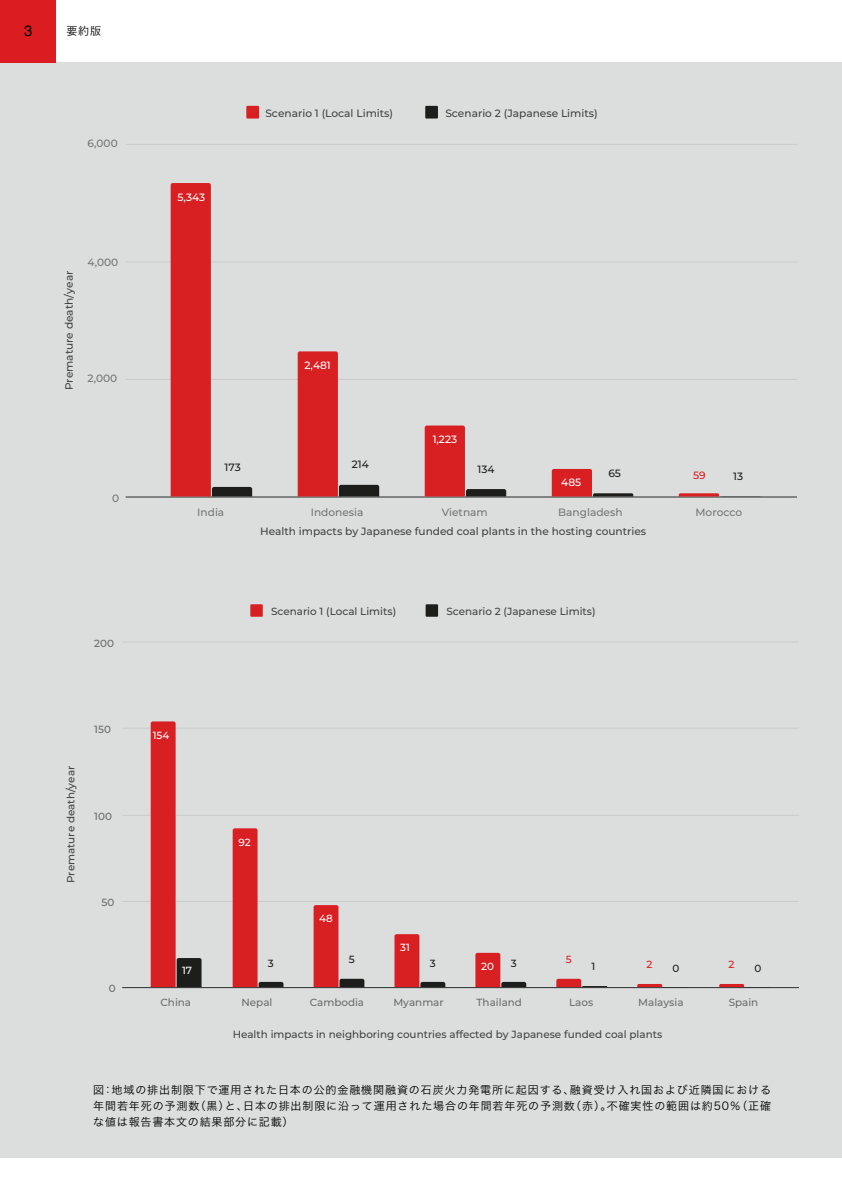
<style>
.page{position:relative;width:842px;height:1191px;background:#fff}
.page>*{position:absolute;margin:0;border:0;box-sizing:border-box;transform-origin:0 0}
.t1{font:15px "Helvetica";color:#000}
.t2{font:11px/16px "Hira Kaku Pro N W3";letter-spacing:.08em;color:#000;text-align:justify}
.t3{font:11px "Toppan Bunkyu Gothic Pr 6 N";color:#000}
.t4{font:500 10.6px "Montserrat";color:#424242}
.t5{font:500 10.6px "Montserrat";color:#757575}
.t6{font:500 10.6px "Montserrat";color:#fff}
.t7{font:500 10.6px "Montserrat";color:#1d1d1b}
.t8{font:500 10.6px "Montserrat";color:#d81f22}
.t9{font:500 10.4px "Montserrat";color:#424242}
.t10{font:500 10.4px "Montserrat";color:#6b6b6b}
.t11{font:500 10.4px "Montserrat";color:#fff}
.t12{font:500 10.4px "Montserrat";color:#1d1d1b}
.t13{font:500 10.4px "Montserrat";color:#d81f22}
</style>
<div class="page">
<div style="left:0;top:62px;width:842px;height:1095px;background:#dcdddd"></div>
<hr style="left:126px;top:496px;width:670px;height:1px;background:#333">
<hr style="left:126px;top:379px;width:670px;height:1px;background:#cbcbcb">
<hr style="left:126px;top:261px;width:670px;height:1px;background:#cbcbcb">
<hr style="left:126px;top:144px;width:670px;height:1px;background:#cbcbcb">
<svg style="left:679px;top:493px;width:40px;height:3px"></svg>
<svg style="left:171px;top:183px;width:81px;height:313px"></svg>
<svg style="left:298px;top:351px;width:81px;height:145px"></svg>
<svg style="left:425px;top:425px;width:81px;height:71px"></svg>
<svg style="left:552px;top:469px;width:81px;height:27px"></svg>
<div style="left:246px;top:106px;width:13px;height:13px;background:#d81f22"></div>
<div style="left:425px;top:106px;width:13px;height:13px;background:#1d1d1b"></div>
<hr style="left:122px;top:987px;width:676px;height:1px;background:#333">
<hr style="left:122px;top:901px;width:676px;height:1px;background:#cbcbcb">
<hr style="left:122px;top:815px;width:676px;height:1px;background:#cbcbcb">
<hr style="left:122px;top:727px;width:676px;height:1px;background:#cbcbcb">
<hr style="left:122px;top:641px;width:676px;height:1px;background:#cbcbcb">
<svg style="left:637px;top:984px;width:25px;height:3px"></svg>
<svg style="left:719px;top:984px;width:25px;height:3px"></svg>
<svg style="left:151px;top:721px;width:51px;height:266px"></svg>
<svg style="left:233px;top:828px;width:50px;height:159px"></svg>
<svg style="left:314px;top:905px;width:50px;height:82px"></svg>
<svg style="left:394px;top:934px;width:51px;height:53px"></svg>
<svg style="left:475px;top:952px;width:51px;height:35px"></svg>
<svg style="left:556px;top:978px;width:51px;height:9px"></svg>
<div style="left:250px;top:604px;width:13px;height:13px;background:#d81f22"></div>
<div style="left:426px;top:604px;width:12px;height:13px;background:#1d1d1b"></div>
<div style="left:0;top:0;width:55px;height:63px;background:#db1d22"></div>
<h1 class="t1" style="left:24px;top:19px;width:10px">3</h1>
<p class="t3" style="left:66px;top:25px;width:36px">要約版</p>
<p class="t5" style="left:88px;top:136px;width:32px">6,000</p>
<p class="t4" style="left:62px;top:390px;width:121px;rotate:-90deg">Premature death/year</p>
<p class="t5" style="left:88px;top:255px;width:32px">4,000</p>
<p class="t5" style="left:88px;top:371px;width:31px">2,000</p>
<p class="t5" style="left:112px;top:490px;width:9px">0</p>
<p class="t10" style="left:94px;top:636px;width:21px">200</p>
<p class="t9" style="left:64px;top:883px;width:119px;rotate:-90deg">Premature death/year</p>
<p class="t10" style="left:94px;top:722px;width:18px">150</p>
<p class="t10" style="left:94px;top:808px;width:19px">100</p>
<p class="t10" style="left:102px;top:895px;width:14px">50</p>
<p class="t10" style="left:109px;top:981px;width:8px">0</p>
<p class="t6" style="left:178px;top:190px;width:29px">5,343</p>
<p class="t4" style="left:265px;top:106px;width:129px">Scenario 1 (Local Limits)</p>
<p class="t4" style="left:445px;top:106px;width:154px">Scenario 2 (Japanese Limits)</p>
<p class="t6" style="left:305px;top:358px;width:28px">2,481</p>
<p class="t7" style="left:225px;top:460px;width:18px">173</p>
<p class="t7" style="left:352px;top:457px;width:19px">214</p>
<p class="t6" style="left:433px;top:432px;width:26px">1,223</p>
<p class="t7" style="left:478px;top:462px;width:19px">134</p>
<p class="t6" style="left:561px;top:475px;width:21px">485</p>
<p class="t7" style="left:608px;top:466px;width:14px">65</p>
<p class="t7" style="left:733px;top:469px;width:11px">13</p>
<p class="t8" style="left:693px;top:467px;width:14px">59</p>
<p class="t5" style="left:197px;top:505px;width:28px">India</p>
<p class="t5" style="left:311px;top:505px;width:54px">Indonesia</p>
<p class="t5" style="left:442px;top:505px;width:48px">Vietnam</p>
<p class="t5" style="left:558px;top:505px;width:66px">Bangladesh</p>
<p class="t5" style="left:695px;top:505px;width:48px">Morocco</p>
<p class="t4" style="left:260px;top:524px;width:388px">Health impacts by Japanese funded coal plants in the hosting countries</p>
<p class="t11" style="left:153px;top:728px;width:18px">154</p>
<p class="t11" style="left:182px;top:963px;width:12px">17</p>
<p class="t9" style="left:271px;top:604px;width:127px">Scenario 1 (Local Limits)</p>
<p class="t9" style="left:446px;top:604px;width:151px">Scenario 2 (Japanese Limits)</p>
<p class="t11" style="left:238px;top:835px;width:14px">92</p>
<p class="t11" style="left:319px;top:911px;width:15px">48</p>
<p class="t11" style="left:400px;top:940px;width:11px">31</p>
<p class="t12" style="left:268px;top:955px;width:7px">3</p>
<p class="t12" style="left:349px;top:952px;width:7px">5</p>
<p class="t12" style="left:430px;top:955px;width:7px">3</p>
<p class="t12" style="left:511px;top:955px;width:7px">3</p>
<p class="t12" style="left:592px;top:959px;width:5px">1</p>
<p class="t12" style="left:672px;top:961px;width:8px">0</p>
<p class="t12" style="left:754px;top:961px;width:8px">0</p>
<p class="t13" style="left:566px;top:952px;width:7px">5</p>
<p class="t13" style="left:647px;top:957px;width:7px">2</p>
<p class="t13" style="left:728px;top:957px;width:7px">2</p>
<p class="t11" style="left:481px;top:959px;width:14px">20</p>
<p class="t10" style="left:160px;top:995px;width:32px">China</p>
<p class="t10" style="left:242px;top:995px;width:32px">Nepal</p>
<p class="t10" style="left:310px;top:995px;width:56px">Cambodia</p>
<p class="t10" style="left:393px;top:995px;width:52px">Myanmar</p>
<p class="t10" style="left:477px;top:995px;width:47px">Thailand</p>
<p class="t10" style="left:569px;top:995px;width:26px">Laos</p>
<p class="t10" style="left:638px;top:995px;width:47px">Malaysia</p>
<p class="t10" style="left:729px;top:995px;width:31px">Spain</p>
<p class="t9" style="left:233px;top:1027px;width:431px">Health impacts in neighboring countries affected by Japanese funded coal plants</p>
<p class="t2" style="left:93px;top:1080px;width:679px">図：地域の排出制限下で運用された日本の公的金融機関融資の石炭火力発電所に起因する、融資受け入れ国および近隣国における年間若年死の予測数（黒）と、日本の排出制限に沿って運用された場合の年間若年死の予測数（赤）。不確実性の範囲は約50％（正確な値は報告書本文の結果部分に記載）</p>
</div>
